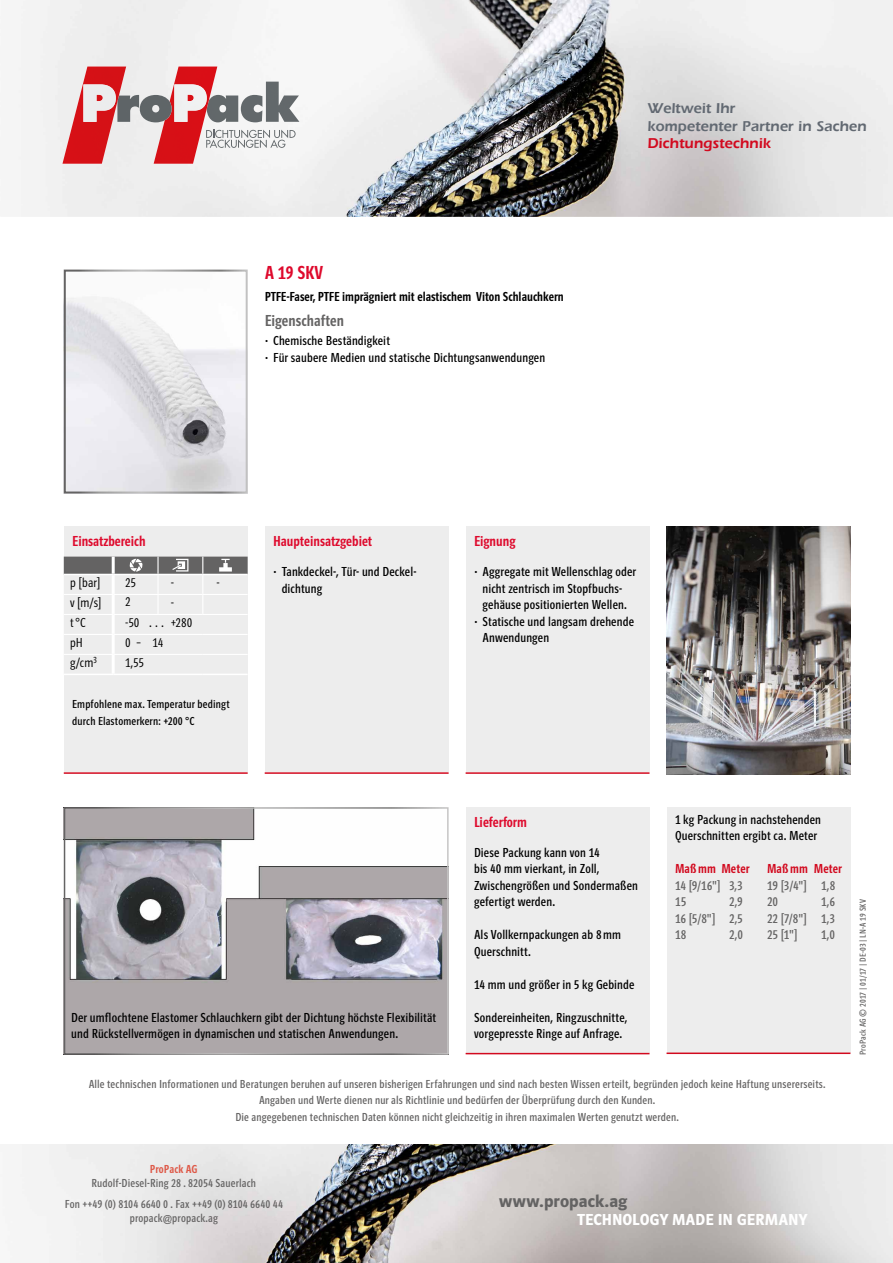
<style>
.page{position:relative;width:893px;height:1263px;background:#fff}
.page>*{position:absolute;margin:0;border:0;box-sizing:border-box;transform-origin:0 0}
.t1{font:19.5px "Polo Eng R Krftg";color:#de092c}
.t2{font:18px "Polo 11 K Hfett";letter-spacing:.005em;color:#646363}
.t3{font:16.5px "Polo 11 K Hfett";letter-spacing:.005em;color:#fff}
.t4{font:16.5px "Polo Eng R Krftg";letter-spacing:.005em;color:#646363}
.t5{font:15px "Polo Eng R Krftg";color:#de092c}
.t6{font:14.7px/17.5px "Erie Black Plain";color:#626972}
.t7{font:14.7px "Erie Black Plain";color:#d2091e}
.t8{font:13.5px/16.5px "Polo Eng R Buch";letter-spacing:.01em;color:#000}
.t9{font:13.5px/16.5px "Polo Eng R Buch";letter-spacing:.01em;color:#646363}
.t10{font:13.5px "Polo Eng R Krftg";color:#000}
.t11{font:13.5px/20px "Polo Eng R Leicht";letter-spacing:.005em;color:#000;text-align:justify}
.t12{font:13.5px "Polo Eng R Krftg";letter-spacing:.01em;color:#d2091e}
.t13{font:12px/16.5px "Polo Eng R Buch";letter-spacing:.015em;color:#646363;text-align:center}
.t14{font:12px/16.5px "Polo Eng R Buch";letter-spacing:.015em;color:#000}
.t15{font:12px "Polo Eng R Krftg";letter-spacing:.015em;color:#de5948}
.t16{font:9px "Polo Eng R Buch";letter-spacing:.025em;color:#646363}
.s1{font-family:"Helvetica Neue";font-weight:500}
</style>
<div class="page">
<div style="left:64px;top:527px;width:184px;height:245px;background:#ededed"></div>
<div style="left:265px;top:527px;width:184px;height:245px;background:#ededed"></div>
<div style="left:466px;top:527px;width:183px;height:245px;background:#ededed"></div>
<div style="left:466px;top:807px;width:183px;height:246px;background:#ededed"></div>
<img style="left:67px;top:296px;width:178px;height:194px">
<div style="left:64px;top:270px;width:184px;height:223px;border:2px solid #fff"></div>
<hr style="left:64px;top:772px;width:184px;height:2px;background:#d2091e">
<hr style="left:466px;top:772px;width:183px;height:2px;background:#d2091e">
<hr style="left:466px;top:1053px;width:183px;height:1px;background:#d2091e">
<hr style="left:265px;top:772px;width:184px;height:2px;background:#d2091e">
<div style="left:666px;top:807px;width:184px;height:245px;background:#ededed"></div>
<hr style="left:666px;top:1052px;width:184px;height:2px;background:#d2091e">
<hr style="left:64px;top:674px;width:49px;height:1px;background:#fff">
<hr style="left:113px;top:674px;width:45px;height:1px;background:#fff">
<hr style="left:158px;top:674px;width:45px;height:1px;background:#fff">
<hr style="left:203px;top:674px;width:45px;height:1px;background:#fff">
<svg style="left:64px;top:557px;width:184px;height:117px"></svg>
<img style="left:20px;top:1144px;width:873px;height:119px">
<img style="left:18px;top:0;width:875px;height:217px">
<img style="left:126px;top:95px;width:28px;height:27px">
<img style="left:217px;top:95px;width:21px;height:27px">
<img style="left:241px;top:95px;width:21px;height:27px">
<img style="left:266px;top:82px;width:33px;height:40px">
<img style="left:62px;top:67px;width:64px;height:97px">
<img style="left:154px;top:67px;width:63px;height:97px">
<img style="left:83px;top:84px;width:33px;height:38px">
<img style="left:174px;top:84px;width:33px;height:38px">
<svg style="left:206px;top:130px;width:90px;height:18px"></svg>
<img style="left:666px;top:527px;width:184px;height:247px">
<img style="left:67px;top:810px;width:379px;height:242px">
<h1 class="t1" style="left:265px;top:263px;width:60px">A 19 SKV</h1>
<p class="t10" style="left:265px;top:289px;width:300px">PTFE-Faser, PTFE imprägniert mit elastischem Viton Schlauchkern</p>
<p class="t4" style="left:265px;top:312px;width:81px">Eigenschaften</p>
<p class="t8" style="left:265px;top:333px;width:282px"><span class="s1">∙</span> Chemische Beständigkeit<br><span class="s1">∙</span> Für saubere Medien und statische Dichtungsanwendungen</p>
<p class="t6" style="left:647px;top:99px;width:221px">Weltweit Ihr<br>kompetenter Partner in Sachen</p>
<p class="t7" style="left:647px;top:135px;width:125px">Dichtungstechnik</p>
<p class="t5" style="left:72px;top:534px;width:75px">Einsatzbereich</p>
<p class="t5" style="left:273px;top:534px;width:100px">Haupteinsatzgebiet</p>
<p class="t5" style="left:474px;top:534px;width:43px">Eignung</p>
<p class="t11" style="left:70px;top:572px;width:32px">p [bar] v [m/s] t °C</p>
<p class="t11" style="left:125px;top:573px;width:12px">25</p>
<p class="t11" style="left:171px;top:573px;width:5px">-</p>
<p class="t11" style="left:216px;top:573px;width:5px">-</p>
<p class="t11" style="left:125px;top:592px;width:7px">2</p>
<p class="t11" style="left:171px;top:592px;width:5px">-</p>
<p class="t11" style="left:125px;top:612px;width:16px">-50</p>
<p class="t11" style="left:147px;top:612px;width:46px">… +280</p>
<p class="t11" style="left:70px;top:632px;width:14px">pH</p>
<p class="t11" style="left:125px;top:632px;width:17px">0 –</p>
<p class="t11" style="left:70px;top:652px;width:28px">g/cm<sup>3</sup></p>
<p class="t11" style="left:125px;top:652px;width:20px">1,55</p>
<p class="t11" style="left:153px;top:632px;width:12px">14</p>
<p class="t14" style="left:72px;top:696px;width:159px">Empfohlene max. Temperatur bedingt durch Elastomerkern: +200 °C</p>
<p class="t8" style="left:282px;top:564px;width:136px;text-indent:-9px"><span class="s1">∙</span> Tankdeckel-, Tür- und Deckel&shy;dichtung</p>
<p class="t8" style="left:474px;top:564px;width:164px"><span class="s1">∙</span> Aggregate mit Wellenschlag oder</p>
<p class="t8" style="left:483px;top:580px;width:141px">nicht zentrisch im Stopfbuchs-</p>
<p class="t8" style="left:483px;top:597px;width:146px">gehäuse positionierten Wellen.</p>
<p class="t8" style="left:474px;top:613px;width:161px"><span class="s1">∙</span> Statische und langsam drehende</p>
<p class="t8" style="left:483px;top:630px;width:68px">Anwendungen</p>
<p class="t5" style="left:474px;top:814px;width:54px">Lieferform</p>
<p class="t8" style="left:71px;top:1009px;width:367px">Der umflochtene Elastomer Schlauchkern gibt der Dichtung höchste Flexibilität und Rückstellvermögen in dynamischen und statischen Anwendungen.</p>
<p class="t8" style="left:474px;top:844px;width:165px">Diese Packung kann von 14<br>bis 40 mm vierkant, in Zoll,<br>Zwischengrößen und Sondermaßen gefertigt werden.</p>
<p class="t8" style="left:474px;top:927px;width:149px">Als Vollkern packungen ab 8 mm<br>Querschnitt.</p>
<p class="t8" style="left:474px;top:976px;width:162px">14 mm und größer in 5 kg Gebinde</p>
<p class="t8" style="left:474px;top:1009px;width:155px">Sondereinheiten, Ringzuschnitte, vorgepresste Ringe auf Anfrage.</p>
<p class="t8" style="left:675px;top:811px;width:148px">1 kg Packung in nachstehenden<br>Querschnitten ergibt ca. Meter</p>
<p class="t12" style="left:675px;top:862px;width:76px">Maß mm Meter</p>
<p class="t12" style="left:767px;top:862px;width:76px">Maß mm Meter</p>
<p class="t9" style="left:675px;top:877px;width:69px">14 [9/16"] 3,3<br>15</p>
<p class="t9" style="left:675px;top:894px;width:69px;text-align:justify;text-indent:54px">2,9<br>16 [5/8"] 2,5<br>18</p>
<p class="t9" style="left:729px;top:927px;width:15px">2,0</p>
<p class="t9" style="left:767px;top:877px;width:70px">19 [3/4"] 1,8<br>20</p>
<p class="t9" style="left:767px;top:894px;width:69px;text-align:justify;text-indent:54px">1,6<br>22 [7/8"] 1,3<br>25 [1"]</p>
<p class="t9" style="left:821px;top:927px;width:15px">1,0</p>
<p class="t16" style="left:858px;top:1055px;width:157px;rotate:-90deg">ProPack AG © 2017 | 01/17 | DE-03 | LN-A 19 SKV</p>
<p class="t13" style="left:89px;top:1076px;width:738px">Alle technischen Informationen und Beratungen beruhen auf unseren bisherigen Erfahrungen und sind nach besten Wissen erteilt, begründen jedoch keine Haftung unsererseits.<br>Angaben und Werte dienen nur als Richtlinie und bedürfen der Überprüfung durch den Kunden.<br>Die angegebenen technischen Daten können nicht gleichzeitig in ihren maximalen Werten genutzt werden.</p>
<p class="t15" style="left:150px;top:1162px;width:49px">ProPack AG</p>
<p class="t13" style="left:65px;top:1173px;width:219px;line-height:21px">Rudolf-Diesel-Ring 28 . 82054 Sauerlach<br>Fon ++49 (0) 8104 6640 0 . Fax ++49 (0) 8104 6640 44</p>
<p class="t13" style="left:130px;top:1210px;width:90px">propack@propack.ag</p>
<h2 class="t2" style="left:499px;top:1191px;width:130px">www.propack.ag</h2>
<p class="t3" style="left:577px;top:1211px;width:232px">TECHNOLOGY MADE IN GERMANY</p>
</div>
